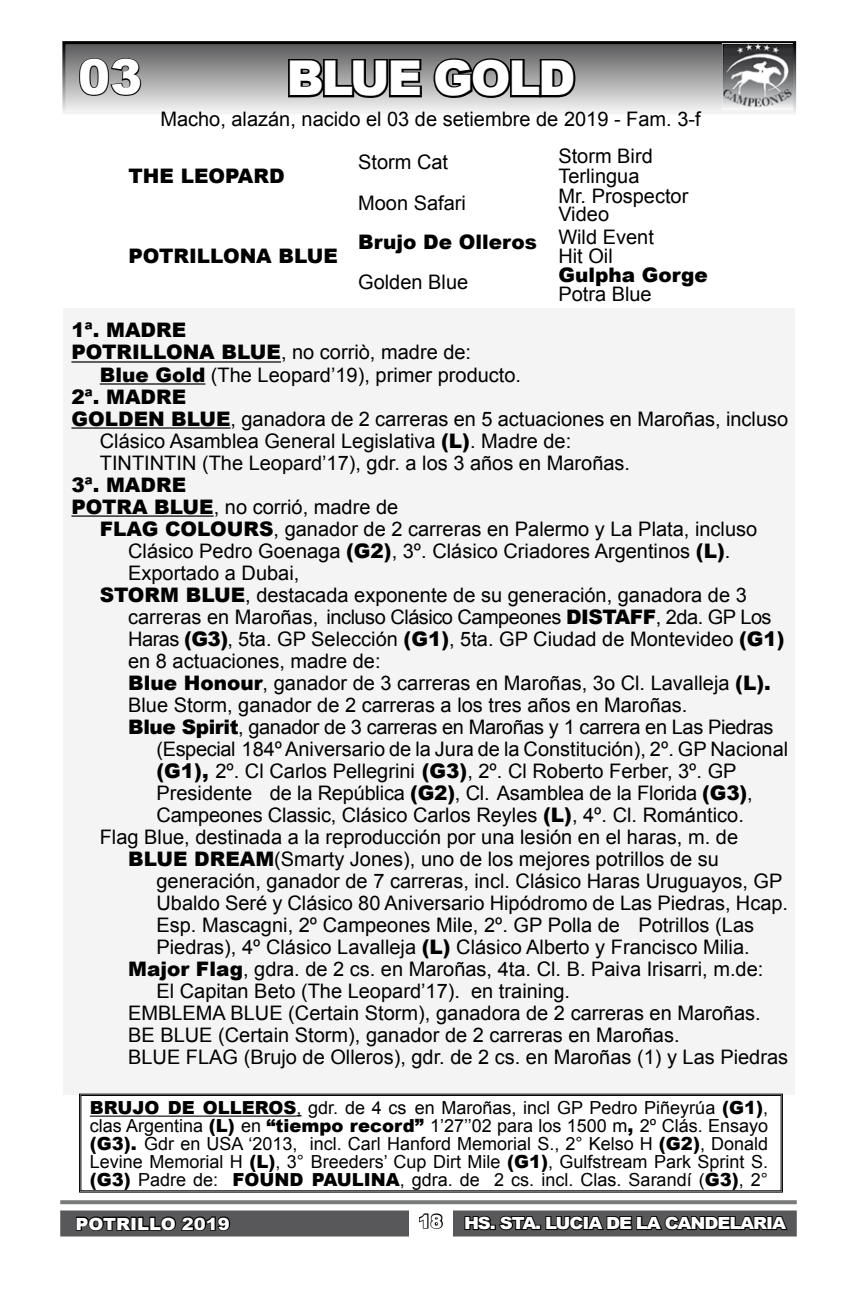
<style>
.page{position:relative;width:862px;height:1299px;background:#fff}
.page>*{position:absolute;margin:0;border:0;box-sizing:border-box;transform-origin:0 0}
.t1{font:900 48px "Arial";letter-spacing:-.05em;color:#fff}
.t2{font:20px "Arial";color:#000}
.t3{font:900 20px "Arial";color:#000}
.t4{font:20px "Arial";letter-spacing:-.02em;color:#000}
.t5{font:20px "Arial";letter-spacing:-.025em;color:#000}
.t6{font:18px/18px "Arial";color:#000;text-align:justify}
.t7{font:900 18px "Arial";color:#fff}
.t8{font:900 16.8px "Arial";letter-spacing:-.06em;color:#fff;scale:1.08 1}
.t9{font:900 16.8px "Arial";color:#fff;scale:1.08 1}
.s1{font-weight:900}
</style>
<div class="page">
<div style="left:64px;top:308px;width:731px;height:786px;background:#f4f4f4"></div>
<svg style="left:62px;top:41px;width:734px;height:72px;background:#9d9d9e"></svg>
<svg style="left:60px;top:1200px;width:737px;height:4px;background:#808183"></svg>
<div style="left:60px;top:1210px;width:737px;height:26px;background:#58585a"></div>
<svg style="left:79px;top:1093px;width:704px;height:99px"></svg>
<div style="left:80px;top:1094px;width:701px;height:97px;border:1px solid #000"></div>
<svg style="left:286px;top:56px;width:138px;height:44px;background:#5b5b5b"></svg>
<svg style="left:431px;top:56px;width:147px;height:45px;background:#646465"></svg>
<hr style="left:71px;top:361px;width:210px;height:1px;background:#000">
<hr style="left:100px;top:383px;width:105px;height:1px;background:#000">
<hr style="left:71px;top:427px;width:160px;height:1px;background:#000">
<hr style="left:71px;top:515px;width:143px;height:1px;background:#000">
<svg style="left:76px;top:1216px;width:155px;height:15px"></svg>
<hr style="left:90px;top:1115px;width:206px;height:1px;background:#000">
<div style="left:409px;top:1204px;width:44px;height:35px;background:#fff"></div>
<svg style="left:419px;top:1213px;width:24px;height:16px"></svg>
<svg style="left:464px;top:1215px;width:324px;height:16px"></svg>
<svg style="left:78px;top:57px;width:64px;height:40px;background:#7a7a7a"></svg>
<img style="left:722px;top:44px;width:71px;height:66px">
<h1 class="t1" style="left:78px;top:42px;width:66px">03</h1>
<h1 class="t1" style="left:286px;top:43px;width:290px">BLUE GOLD</h1>
<p class="t2" style="left:160px;top:106px;width:542px">Macho, alazán, nacido el 03 de setiembre de 2019 - Fam. 3-f</p>
<p class="t3" style="left:128px;top:161px;width:158px">THE LEOPARD</p>
<p class="t3" style="left:128px;top:241px;width:211px">POTRILLONA BLUE</p>
<p class="t2" style="left:358px;top:148px;width:92px">Storm Cat</p>
<p class="t2" style="left:358px;top:190px;width:109px">Moon Safari</p>
<p class="t3" style="left:358px;top:227px;width:180px">Brujo De Olleros</p>
<p class="t2" style="left:358px;top:269px;width:112px">Golden Blue</p>
<p class="t2" style="left:558px;top:143px;width:96px">Storm Bird</p>
<p class="t2" style="left:558px;top:163px;width:83px">Terlingua</p>
<p class="t2" style="left:558px;top:183px;width:132px">Mr. Prospector</p>
<p class="t2" style="left:558px;top:201px;width:52px">Video</p>
<p class="t2" style="left:558px;top:224px;width:97px">Wild Event</p>
<p class="t2" style="left:558px;top:243px;width:56px">Hit Oil</p>
<p class="t3" style="left:558px;top:260px;width:151px">Gulpha Gorge</p>
<p class="t2" style="left:558px;top:281px;width:95px">Potra Blue</p>
<p class="t3" style="left:71px;top:316px;width:116px">1ª. MADRE</p>
<p class="t2" style="left:71px;top:339px;width:401px"><span class="s1">POTRILLONA BLUE</span>, no corriò, madre de:</p>
<p class="t2" style="left:100px;top:361px;width:423px"><span class="s1">Blue Gold</span> (The Leopard’19), primer producto.</p>
<p class="t3" style="left:71px;top:382px;width:116px">2ª. MADRE</p>
<p class="t2" style="left:71px;top:405px;width:718px"><span class="s1">GOLDEN BLUE</span>, ganadora de 2 carreras en 5 actuaciones en Maroñas, incluso</p>
<p class="t2" style="left:100px;top:427px;width:473px">Clásico Asamblea General Legislativa <span class="s1">(L)</span>. Madre de:</p>
<p class="t2" style="left:100px;top:449px;width:532px">TINTINTIN (The Leopard’17), gdr. a los 3 años en Maroñas.</p>
<p class="t3" style="left:71px;top:470px;width:116px">3ª. MADRE</p>
<p class="t2" style="left:71px;top:493px;width:328px"><span class="s1">POTRA BLUE</span>, no corrió, madre de</p>
<p class="t2" style="left:100px;top:515px;width:659px"><span class="s1">FLAG COLOURS</span>, ganador de 2 carreras en Palermo y La Plata, incluso</p>
<p class="t2" style="left:128px;top:537px;width:604px">Clásico Pedro Goenaga <span class="s1">(G2)</span>, 3º. Clásico Criadores Argentinos <span class="s1">(L)</span>.</p>
<p class="t2" style="left:128px;top:559px;width:173px">Exportado a Dubai,</p>
<p class="t2" style="left:100px;top:581px;width:648px"><span class="s1">STORM BLUE</span>, destacada exponente de su generación, ganadora de 3</p>
<p class="t5" style="left:128px;top:603px;width:645px">carreras en Maroñas, incluso Clásico Campeones <span class="s1">DISTAFF</span>, 2da. GP Los</p>
<p class="t2" style="left:128px;top:625px;width:658px">Haras <span class="s1">(G3)</span>, 5ta. GP Selección <span class="s1">(G1)</span>, 5ta. GP Ciudad de Montevideo <span class="s1">(G1)</span></p>
<p class="t2" style="left:128px;top:647px;width:254px">en 8 actuaciones, madre de:</p>
<p class="t2" style="left:128px;top:669px;width:644px"><span class="s1">Blue Honour</span>, ganador de 3 carreras en Maroñas, 3o Cl. Lavalleja <span class="s1">(L).</span></p>
<p class="t2" style="left:128px;top:691px;width:561px">Blue Storm, ganador de 2 carreras a los tres años en Maroñas.</p>
<p class="t4" style="left:128px;top:713px;width:647px"><span class="s1">Blue Spirit</span>, ganador de 3 carreras en Maroñas y 1 carrera en Las Piedras</p>
<p class="t2" style="left:156px;top:735px;width:633px">(Especial 184º Aniversario de la Jura de la Constitución), 2º. GP Nacional</p>
<p class="t2" style="left:156px;top:757px;width:581px"><span class="s1">(G1),</span> 2º. Cl Carlos Pellegrini <span class="s1">(G3)</span>, 2º. Cl Roberto Ferber, 3º. GP</p>
<p class="t2" style="left:156px;top:779px;width:597px">Presidente de la República <span class="s1">(G2)</span>, Cl. Asamblea de la Florida <span class="s1">(G3)</span>,</p>
<p class="t2" style="left:156px;top:801px;width:589px">Campeones Classic, Clásico Carlos Reyles <span class="s1">(L)</span>, 4º. Cl. Romántico.</p>
<p class="t2" style="left:100px;top:823px;width:640px">Flag Blue, destinada a la reproducción por una lesión en el haras, m. de</p>
<p class="t2" style="left:128px;top:845px;width:592px"><span class="s1">BLUE DREAM</span>(Smarty Jones), uno de los mejores potrillos de su</p>
<p class="t2" style="left:156px;top:867px;width:627px">generación, ganador de 7 carreras, incl. Clásico Haras Uruguayos, GP</p>
<p class="t2" style="left:156px;top:889px;width:633px">Ubaldo Seré y Clásico 80 Aniversario Hipódromo de Las Piedras, Hcap.</p>
<p class="t2" style="left:156px;top:911px;width:599px">Esp. Mascagni, 2º Campeones Mile, 2º. GP Polla de Potrillos (Las</p>
<p class="t2" style="left:156px;top:933px;width:595px">Piedras), 4º Clásico Lavalleja <span class="s1">(L)</span> Clásico Alberto y Francisco Milia.</p>
<p class="t2" style="left:128px;top:955px;width:637px"><span class="s1">Major Flag</span>, gdra. de 2 cs. en Maroñas, 4ta. Cl. B. Paiva Irisarri, m.de:</p>
<p class="t2" style="left:156px;top:977px;width:415px">El Capitan Beto (The Leopard’17). en training.</p>
<p class="t2" style="left:128px;top:999px;width:634px">EMBLEMA BLUE (Certain Storm), ganadora de 2 carreras en Maroñas.</p>
<p class="t2" style="left:128px;top:1021px;width:553px">BE BLUE (Certain Storm), ganador de 2 carreras en Maroñas.</p>
<p class="t2" style="left:128px;top:1043px;width:661px">BLUE FLAG (Brujo de Olleros), gdr. de 2 cs. en Maroñas (1) y Las Piedras</p>
<p class="t6" style="left:90px;top:1098px;width:680px"><span class="s1">BRUJO DE OLLEROS</span>, gdr. de 4 cs en Maroñas, incl GP Pedro Piñeyrúa <span class="s1">(G1)</span>, clas Argentina <span class="s1">(L)</span> en <span class="s1">“tiempo record”</span> 1’27’’02 para los 1500 m<span class="s1">,</span> 2º Clás. Ensayo <span class="s1">(G3).</span> Gdr en USA ‘2013, incl. Carl Hanford Memorial S., 2° Kelso H <span class="s1">(G2)</span>, Donald Levine Memorial H <span class="s1">(L)</span>, 3° Breeders’ Cup Dirt Mile <span class="s1">(G1)</span>, Gulfstream Park Sprint S. <span class="s1">(G3)</span> Padre de: <span class="s1">FOUND PAULINA</span>, gdra. de 2 cs. incl. Clas. Sarandí (<span class="s1">G3)</span>, 2°</p>
<p class="t7" style="left:418px;top:1207px;width:26px">18</p>
<p class="t8" style="left:464px;top:1210px;width:300px">HS. STA. LUCIA DE LA CANDELARIA</p>
<p class="t9" style="left:76px;top:1211px;width:144px">POTRILLO 2019</p>
</div>
